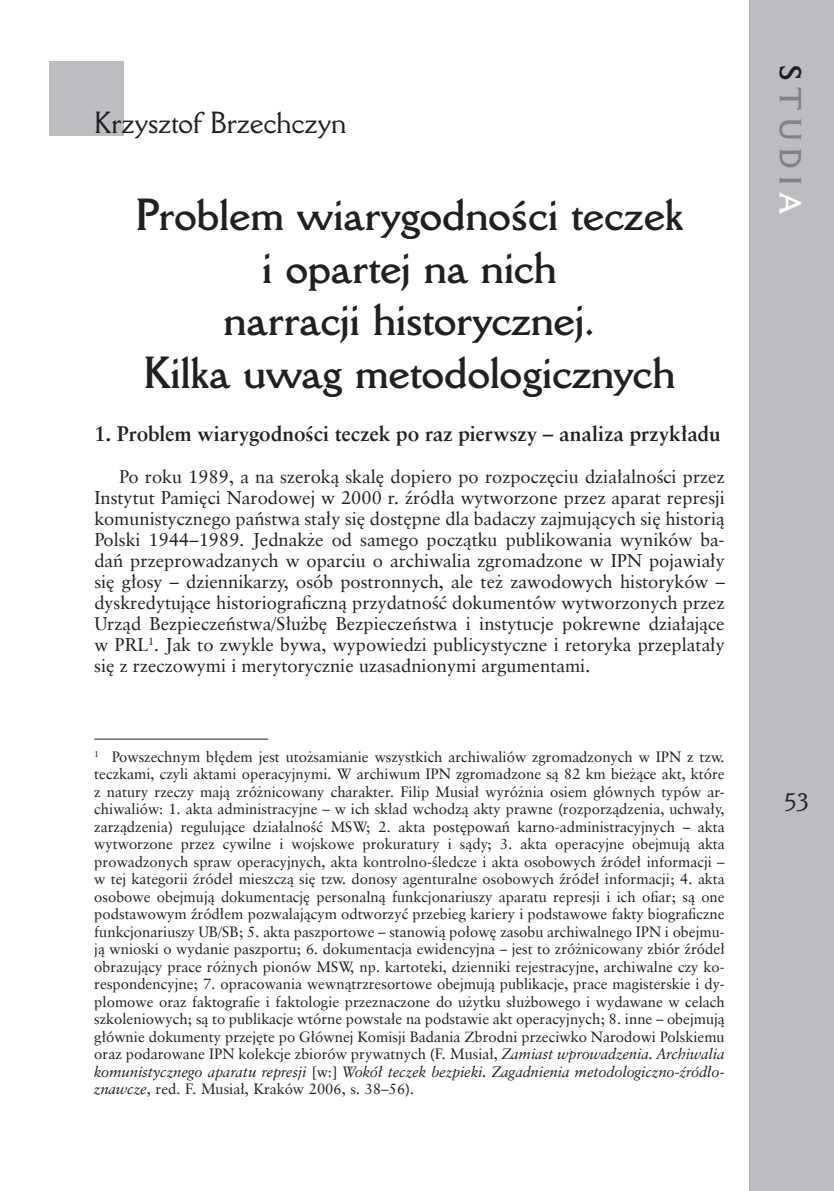
<style>
.page{position:relative;width:834px;height:1191px;background:#fff}
.page>*{position:absolute;margin:0;border:0;box-sizing:border-box;transform-origin:0 0}
.t1{font:700 43.75px/52.5px "Della Robbia PL";letter-spacing:-.005em;color:#231f20;text-align:center}
.t2{font:29.75px "Della Robbia PL";letter-spacing:.005em;color:#231f20}
.t3{font:700 29.75px "Della Robbia PL";letter-spacing:.25em;color:#808285}
.t4{font:24.5px "Della Robbia PL";color:#231f20}
.t5{font:700 21px "Class Garmnd EU";color:#231f20}
.t6{font:18.38px/21px "Class Garmnd EU";color:#231f20;text-align:justify}
.t7{font:14.88px/17.5px "Class Garmnd EU";color:#231f20;text-align:justify}
.s1{font-style:italic}
.s2{color:#231f20}
.s3{color:#fff}
</style>
<div class="page">
<div style="left:749px;top:0;width:84px;height:1191px;background:#bcbdc0"></div>
<div style="left:50px;top:61px;width:74px;height:74px;background:#bcbdc0"></div>
<hr style="left:94px;top:738px;width:174px;height:1px;background:#231f20">
<h2 class="t2" style="left:94px;top:104px;width:254px">Krzysztof Brzechczyn</h2>
<h1 class="t1" style="left:135px;top:188px;width:549px">Problem wiarygodnoÊci teczek i opartej na nich<br>narracji historycznej.<br>Kilka uwag metodologicznych</h1>
<h3 class="t5" style="left:94px;top:421px;width:627px">1. Problem wiarygodności teczek po raz pierwszy – analiza przykładu</h3>
<p class="t6" style="left:94px;top:466px;width:632px;text-indent:25px">Po roku 1989, a na szeroką skalę dopiero po rozpoczęciu działalności przez Instytut Pamięci Narodowej w 2000 r. źródła wytworzone przez aparat represji komunistycznego państwa stały się dostępne dla badaczy zajmujących się historią Polski 1944–1989. Jednakże od samego początku publikowania wyników ba&shy;dań przeprowadzanych w oparciu o archiwalia zgromadzone w IPN pojawiały się głosy – dziennikarzy, osób postronnych, ale też zawodowych historyków – dyskredytujące historiograficzną przydatność dokumentów wytworzonych przez Urząd Bezpieczeństwa/Służbę Bezpieczeństwa i instytucje pokrewne działające w PRL<sup>1</sup>. Jak to zwykle bywa, wypowiedzi publicystyczne i retoryka przeplatały się z rzeczowymi i merytorycznie uzasadnionymi argumentami.</p>
<p class="t7" style="left:94px;top:747px;width:632px"><sup>1</sup> Powszechnym błędem jest utożsamianie wszystkich archiwaliów zgromadzonych w IPN z tzw. teczkami, czyli aktami operacyjnymi. W archiwum IPN zgromadzone są 82 km bieżące akt, które z natury rzeczy mają zróżnicowany charakter. Filip Musiał wyróżnia osiem głównych typów ar&shy;chiwaliów: 1. akta administracyjne – w ich skład wchodzą akty prawne (rozporządzenia, uchwały, zarządzenia) regulujące działalność MSW; 2. akta postępowań karno-administracyjnych – akta wytworzone przez cywilne i wojskowe prokuratury i sądy; 3. akta operacyjne obejmują akta prowadzonych spraw operacyjnych, akta kontrolno-śledcze i akta osobowych źródeł informacji – w tej kategorii źródeł mieszczą się tzw. donosy agenturalne osobowych źródeł informacji; 4. akta osobowe obejmują dokumentację personalną funkcjonariuszy aparatu represji i ich ofiar; są one podstawowym źródłem pozwalającym odtworzyć przebieg kariery i podstawowe fakty biograficzne funkcjonariuszy UB/SB; 5. akta paszportowe – stanowią połowę zasobu archiwalnego IPN i obejmu&shy;ją wnioski o wydanie paszportu; 6. dokumentacja ewidencyjna – jest to zróżnicowany zbiór źródeł obrazujący prace różnych pionów MSW, np. kartoteki, dzienniki rejestracyjne, archiwalne czy ko&shy;respondencyjne; 7. opracowania wewnątrzresortowe obejmują publikacje, prace magisterskie i dy&shy;plomowe oraz faktografie i faktologie przeznaczone do użytku służbowego i wydawane w celach szkoleniowych; są to publikacje wtórne powstałe na podstawie akt operacyjnych; 8. inne – obejmują głównie dokumenty przejęte po Głównej Komisji Badania Zbrodni przeciwko Narodowi Polskiemu oraz podarowane IPN kolekcje zbiorów prywatnych (F. Musiał, <span class="s1">Zamiast wprowadzenia. Archiwalia komunistycznego aparatu represji</span> [w:] <span class="s1">Wokół teczek bezpieki. Zagadnienia metodologiczno-źródło&shy;znawcze</span>, red. F. Musiał, Kraków 2006, s. 38–56).</p>
<h2 class="t3" style="left:808px;top:64px;width:151px;rotate:90deg"><span class="s2">S</span>TUDI<span class="s3">A</span></h2>
<h3 class="t4" style="left:783px;top:787px;width:27px">53</h3>
</div>
